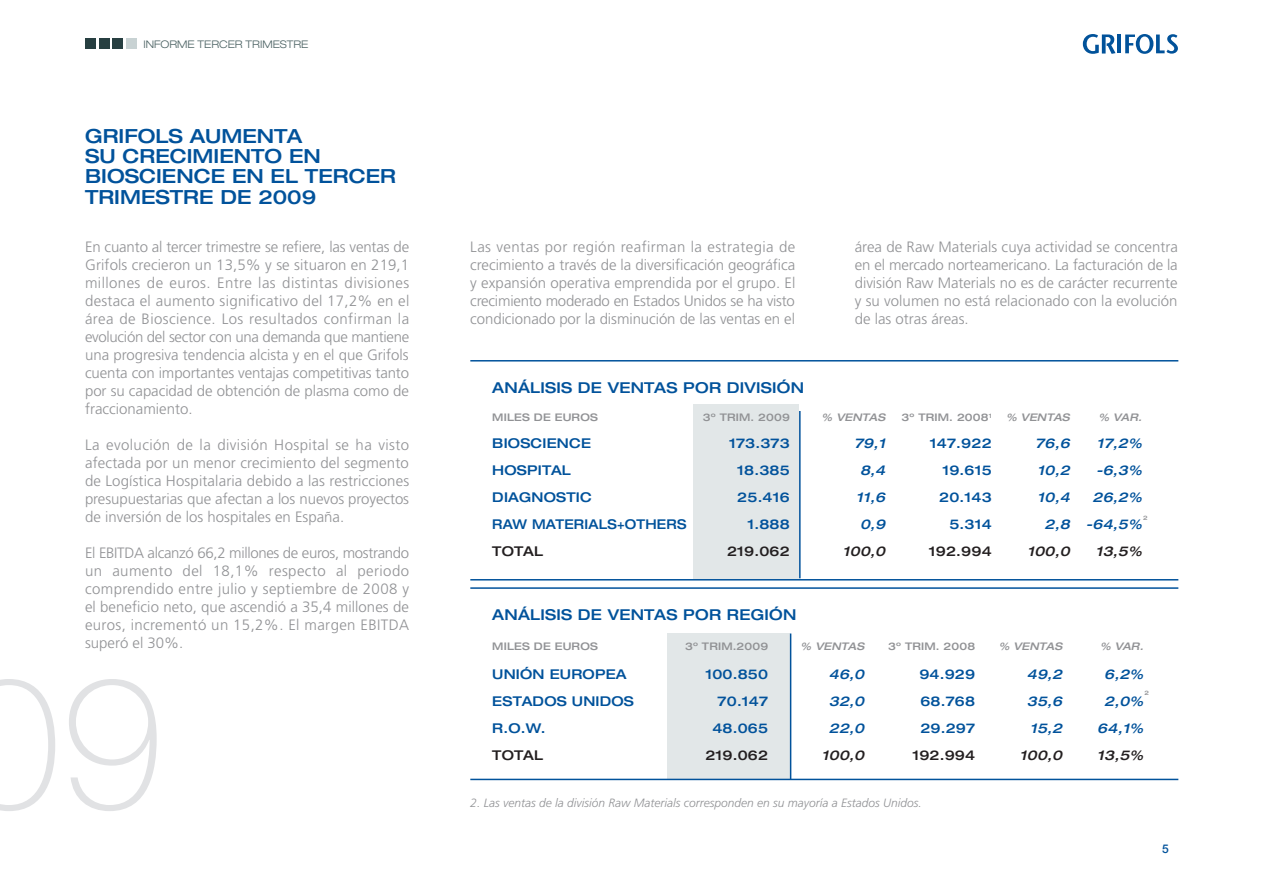
<style>
.page{position:relative;width:1263px;height:893px;background:#fff}
.page>*{position:absolute;margin:0;border:0;box-sizing:border-box;transform-origin:0 0}
.t1{font:100 185.1px "Helvetica Neue";color:#e1e2e4}
.TÍTOL_NEGRETA{font:500 expanded 19.5px/20.2px "Helvetica Neue";color:#01529b}
.TEXT_NORMAL{font:300 15px/18px "Frutiger";color:#919295;text-align:justify}
.TAULA_BLAU{font:500 expanded 15px "Helvetica Neue";letter-spacing:.015em;color:#01529b}
.TAULA_NORMAL{font:500 expanded 15px "Helvetica Neue";letter-spacing:.015em;color:#01529b}
.TAULA_NORMAL-2{font:500 expanded 13.5px "Helvetica Neue";letter-spacing:.015em;color:#01529b}
.TAULA_NORMAL-3{font:italic 500 expanded 13.5px "Helvetica Neue";letter-spacing:.015em;color:#01529b}
.TAULA_NORMAL-4{font:500 expanded 13.5px "Helvetica Neue";letter-spacing:.015em;color:#231f20}
.TAULA_NORMAL-5{font:italic 500 expanded 13.5px "Helvetica Neue";letter-spacing:.015em;color:#231f20}
.TAULA_NORMAL-6{font:500 expanded 13.5px "Helvetica Neue";letter-spacing:.015em;color:#01529b;scale:.94 1}
.subíndex{font:italic 300 12px "Frutiger";color:#919295}
.t2{font:500 12px "Helvetica Neue";color:#01529b}
.TAULA_BLAU-2{font:500 expanded 10.5px "Helvetica Neue";letter-spacing:.015em;color:#919295}
.TAULA_NORMAL-7{font:500 expanded 10.5px "Helvetica Neue";letter-spacing:.015em;color:#919295}
.t3{font:300 expanded 10.5px "Helvetica Neue";color:#4a6162}
.TAULA_BLAU-3{font:italic 500 expanded 10.5px "Helvetica Neue";letter-spacing:.015em;color:#919295}
.TAULA_NORMAL-8{font:italic 500 expanded 10.5px "Helvetica Neue";letter-spacing:.015em;color:#919295}
.TAULA_BLAU-4{font:500 expanded 6.15px "Helvetica Neue";color:#919295}
</style>
<div class="page">
<div style="left:85px;top:38px;width:11px;height:11px;background:#273f41"></div>
<div style="left:113px;top:38px;width:10px;height:11px;background:#273f41"></div>
<div style="left:99px;top:38px;width:10px;height:11px;background:#273f41"></div>
<div style="left:126px;top:38px;width:11px;height:11px;background:#c8d2d3"></div>
<svg style="left:1083px;top:34px;width:32px;height:20px"></svg>
<hr style="left:1117px;top:35px;width:4px;height:18px;background:#01529a">
<svg style="left:1125px;top:34px;width:53px;height:20px"></svg>
<div style="left:694px;top:404px;width:105px;height:174px;background:#e2e7e8"></div>
<hr style="left:799px;top:411px;width:2px;height:167px;background:#01529b">
<hr style="left:470px;top:360px;width:708px;height:2px;background:#01529b">
<hr style="left:470px;top:579px;width:708px;height:1px;background:#01529b">
<div style="left:667px;top:633px;width:123px;height:146px;background:#e2e7e8"></div>
<hr style="left:790px;top:633px;width:1px;height:146px;background:#01529b">
<hr style="left:470px;top:779px;width:708px;height:1px;background:#01529b">
<hr style="left:470px;top:587px;width:708px;height:2px;background:#01529b">
<p class="t3" style="left:143px;top:38px;width:167px">INFORME TERCER TRIMESTRE</p>
<p class="TÍTOL_NEGRETA" style="left:85px;top:125px;width:312px">GRIFOLS AUMENTA<br>SU CRECIMIENTO EN<br>BIOSCIENCE EN EL TERCER<br>TRIMESTRE DE 2009</p>
<p class="TEXT_NORMAL" style="left:85px;top:238px;width:326px">En cuanto al tercer trimestre se refiere, las ventas de Grifols crecieron un 13,5% y se situaron en 219,1 millones de euros. Entre las distintas divisiones destaca el aumento significativo del 17,2% en el área de Bioscience. Los resultados confirman la evolución del sector con una demanda que mantiene una progresiva tendencia alcista y en el que Grifols cuenta con importantes ventajas competitivas tanto por su capacidad de obtención de plasma como de fraccionamiento.</p>
<p class="TEXT_NORMAL" style="left:85px;top:436px;width:326px">La evolución de la división Hospital se ha visto afectada por un menor crecimiento del segmento de Logística Hospitalaria debido a las restricciones presupuestarias que afectan a los nuevos proyectos de inversión de los hospitales en España.</p>
<p class="TEXT_NORMAL" style="left:85px;top:544px;width:326px">El EBITDA alcanzó 66,2 millones de euros, mostrando un aumento del 18,1% respecto al periodo comprendido entre julio y septiembre de 2008 y el beneficio neto, que ascendió a 35,4 millones de euros, incrementó un 15,2%. El margen EBITDA superó el 30%.</p>
<h1 class="t1" style="left:-43px;top:637px;width:207px">09</h1>
<p class="TEXT_NORMAL" style="left:470px;top:238px;width:327px">Las ventas por región reafirman la estrategia de crecimiento a través de la diversificación geográfica y expansión operativa emprendida por el grupo. El crecimiento moderado en Estados Unidos se ha visto condicionado por la disminución de las ventas en el</p>
<p class="TEXT_NORMAL" style="left:855px;top:238px;width:325px">área de Raw Materials cuya actividad se concentra en el mercado norteamericano. La facturación de la división Raw Materials no es de carácter recurrente y su volumen no está relacionado con la evolución de las otras áreas.</p>
<p class="TAULA_BLAU" style="left:492px;top:378px;width:313px">ANÁLISIS DE VENTAS POR DIVISIÓN</p>
<p class="TAULA_BLAU-2" style="left:492px;top:411px;width:19px">MILES</p>
<p class="TAULA_BLAU-2" style="left:534px;top:411px;width:29px">DE EUROS</p>
<p class="TAULA_BLAU-2" style="left:703px;top:411px;width:33px">3º TRIM</p>
<p class="TAULA_BLAU-2" style="left:750px;top:411px;width:41px">. 2009</p>
<p class="TAULA_BLAU-3" style="left:822px;top:411px;width:65px">% VENTAS</p>
<p class="TAULA_BLAU-2" style="left:902px;top:411px;width:33px">3º TRIM</p>
<p class="TAULA_BLAU-2" style="left:949px;top:411px;width:44px">. 2008<sup>1</sup></p>
<p class="TAULA_BLAU-3" style="left:1006px;top:411px;width:65px">% VENTAS</p>
<p class="TAULA_BLAU-3" style="left:1098px;top:411px;width:45px">% VAR.</p>
<p class="TAULA_NORMAL-2" style="left:492px;top:435px;width:22px">BIOSCIENCE</p>
<p class="TAULA_NORMAL-2" style="left:729px;top:435px;width:62px">173.373</p>
<p class="TAULA_NORMAL-3" style="left:854px;top:435px;width:33px">79,1</p>
<p class="TAULA_NORMAL-2" style="left:930px;top:435px;width:63px">147.922</p>
<p class="TAULA_NORMAL-3" style="left:1035px;top:435px;width:36px">76,6</p>
<p class="TAULA_NORMAL-3" style="left:1097px;top:435px;width:47px">17,2%</p>
<p class="TAULA_NORMAL-2" style="left:492px;top:462px;width:22px">HOSPITAL</p>
<p class="TAULA_NORMAL-2" style="left:737px;top:462px;width:54px">18.385</p>
<p class="TAULA_NORMAL-3" style="left:860px;top:462px;width:27px">8,4</p>
<p class="TAULA_NORMAL-2" style="left:942px;top:462px;width:51px">19.615</p>
<p class="TAULA_NORMAL-3" style="left:1037px;top:462px;width:34px">10,2</p>
<p class="TAULA_NORMAL-3" style="left:1096px;top:462px;width:47px">-6,3%</p>
<p class="TAULA_NORMAL-2" style="left:492px;top:489px;width:49px">DIAGNOSTIC</p>
<p class="TAULA_NORMAL-2" style="left:737px;top:489px;width:54px">25.416</p>
<p class="TAULA_NORMAL-3" style="left:856px;top:489px;width:30px">11,6</p>
<p class="TAULA_NORMAL-2" style="left:939px;top:489px;width:54px">20.143</p>
<p class="TAULA_NORMAL-3" style="left:1037px;top:489px;width:34px">10,4</p>
<p class="TAULA_NORMAL-3" style="left:1092px;top:489px;width:51px">26,2%</p>
<p class="TAULA_NORMAL-6" style="left:492px;top:516px;width:68px">RAW MATERIALS</p>
<p class="TAULA_NORMAL-6" style="left:617px;top:516px;width:33px">+OTHERS</p>
<p class="TAULA_NORMAL-2" style="left:747px;top:516px;width:44px">1.888</p>
<p class="TAULA_NORMAL-3" style="left:860px;top:516px;width:27px">0,9</p>
<p class="TAULA_NORMAL-2" style="left:949px;top:516px;width:44px">5.314</p>
<p class="TAULA_NORMAL-3" style="left:1044px;top:516px;width:99px">2,8 -64,5%</p>
<p class="TAULA_NORMAL-4" style="left:492px;top:543px;width:52px">TOTAL</p>
<p class="TAULA_NORMAL-4" style="left:727px;top:543px;width:64px">219.062</p>
<p class="TAULA_NORMAL-5" style="left:843px;top:543px;width:44px">100,0</p>
<p class="TAULA_NORMAL-4" style="left:929px;top:543px;width:64px">192.994</p>
<p class="TAULA_NORMAL-5" style="left:1027px;top:543px;width:44px">100,0</p>
<p class="TAULA_NORMAL-5" style="left:1096px;top:543px;width:48px">13,5%</p>
<p class="TAULA_BLAU-4" style="left:1143px;top:514px;width:6px">2</p>
<p class="TAULA_NORMAL" style="left:492px;top:606px;width:306px">ANÁLISIS DE VENTAS POR REGIÓN</p>
<p class="TAULA_NORMAL-7" style="left:492px;top:640px;width:19px">MILES</p>
<p class="TAULA_NORMAL-7" style="left:534px;top:640px;width:29px">DE EUROS</p>
<p class="TAULA_NORMAL-7" style="left:685px;top:640px;width:33px">3º TRIM</p>
<p class="TAULA_NORMAL-7" style="left:733px;top:640px;width:37px">.2009</p>
<p class="TAULA_NORMAL-8" style="left:801px;top:640px;width:65px">% VENTAS</p>
<p class="TAULA_NORMAL-7" style="left:888px;top:640px;width:33px">3º TRIM</p>
<p class="TAULA_NORMAL-7" style="left:936px;top:640px;width:41px">. 2008</p>
<p class="TAULA_NORMAL-8" style="left:999px;top:640px;width:65px">% VENTAS</p>
<p class="TAULA_NORMAL-8" style="left:1100px;top:640px;width:45px">% VAR.</p>
<p class="TAULA_NORMAL-2" style="left:492px;top:666px;width:23px">UNIÓN</p>
<p class="TAULA_NORMAL-2" style="left:550px;top:666px;width:21px">EUROPEA</p>
<p class="TAULA_NORMAL-2" style="left:705px;top:666px;width:64px">100.850</p>
<p class="TAULA_NORMAL-3" style="left:829px;top:666px;width:37px">46,0</p>
<p class="TAULA_NORMAL-2" style="left:919px;top:666px;width:57px">94.929</p>
<p class="TAULA_NORMAL-3" style="left:1027px;top:666px;width:37px">49,2</p>
<p class="TAULA_NORMAL-3" style="left:1104px;top:666px;width:41px">6,2%</p>
<p class="TAULA_NORMAL-2" style="left:492px;top:693px;width:22px">ESTADOS</p>
<p class="TAULA_NORMAL-2" style="left:572px;top:693px;width:21px">UNIDOS</p>
<p class="TAULA_NORMAL-2" style="left:718px;top:693px;width:52px">70.147</p>
<p class="TAULA_NORMAL-3" style="left:829px;top:693px;width:37px">32,0</p>
<p class="TAULA_NORMAL-2" style="left:920px;top:693px;width:56px">68.768</p>
<p class="TAULA_NORMAL-3" style="left:1027px;top:693px;width:37px">35,6</p>
<p class="TAULA_NORMAL-3" style="left:1104px;top:693px;width:41px">2,0%</p>
<p class="TAULA_NORMAL-2" style="left:492px;top:720px;width:55px">R.O.W.</p>
<p class="TAULA_NORMAL-2" style="left:712px;top:720px;width:57px">48.065</p>
<p class="TAULA_NORMAL-3" style="left:829px;top:720px;width:37px">22,0</p>
<p class="TAULA_NORMAL-2" style="left:920px;top:720px;width:56px">29.297</p>
<p class="TAULA_NORMAL-3" style="left:1030px;top:720px;width:34px">15,2</p>
<p class="TAULA_NORMAL-3" style="left:1097px;top:720px;width:48px">64,1%</p>
<p class="TAULA_NORMAL-4" style="left:492px;top:747px;width:52px">TOTAL</p>
<p class="TAULA_NORMAL-4" style="left:705px;top:747px;width:64px">219.062</p>
<p class="TAULA_NORMAL-5" style="left:822px;top:747px;width:44px">100,0</p>
<p class="TAULA_NORMAL-4" style="left:912px;top:747px;width:64px">192.994</p>
<p class="TAULA_NORMAL-5" style="left:1020px;top:747px;width:44px">100,0</p>
<p class="TAULA_NORMAL-5" style="left:1097px;top:747px;width:48px">13,5%</p>
<p class="TAULA_BLAU-4" style="left:1144px;top:689px;width:6px">2</p>
<p class="subíndex" style="left:470px;top:796px;width:453px">2. Las ventas de la división Raw Materials corresponden en su mayoría a Estados Unidos.</p>
<p class="t2" style="left:1162px;top:842px;width:8px">5</p>
</div>
